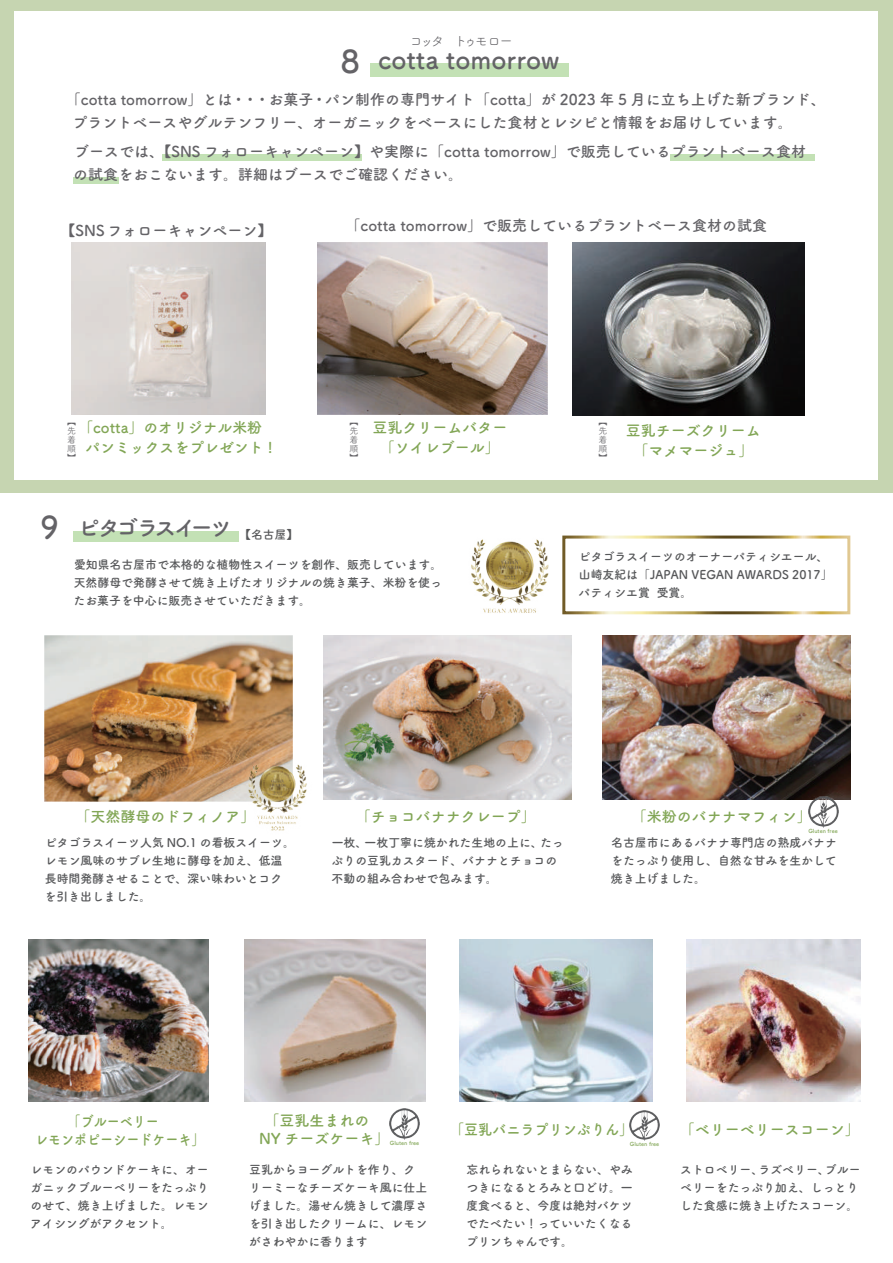
<style>
.page{position:relative;width:893px;height:1263px;background:#fff}
.page>*{position:absolute;margin:0;border:0;box-sizing:border-box;transform-origin:0 0}
.t1{font:700 31.5px "Tsuku A Rd Gothic";color:#646367}
.t2{font:700 25.5px "Tsuku A Rd Gothic";color:#646367}
.t3{font:700 22.5px "Tsuku A Rd Gothic";letter-spacing:-.14em;color:#646367}
.t4{font:700 15px/22.5px "Tsuku A Rd Gothic";color:#646367}
.t5{font:700 15px/19.5px "Tsuku A Rd Gothic";color:#82a656}
.t6{font:700 15px/18px "Tsuku A Rd Gothic";color:#82a656;scale:.87 1}
.t7{font:700 15px "Tsuku A Rd Gothic";color:#82a656;scale:.94 1}
.t8{font:13.5px "Tsuku A Rd Gothic";letter-spacing:-.175em;color:#646367}
.t9{font:700 12px/18px "Tsuku A Rd Gothic";color:#57585a}
.t10{font:9px/9px "Tsuku A Rd Gothic";color:#646367;text-align:justify}
.t11{font:700 5.55px "Tsuku A Rd Gothic";color:#82a656}
.s1{font-size:31.5px}
</style>
<div class="page">
<div style="left:73px;top:531px;width:165px;height:11px;background:#c3e1b5"></div>
<div style="left:562px;top:536px;width:288px;height:78px;border:3px solid #fff"></div>
<div style="left:370px;top:63px;width:198px;height:13px;background:#c3e1b5"></div>
<div style="left:0;top:0;width:893px;height:11px;background:#c6d5b1"></div>
<div style="left:0;top:480px;width:893px;height:12px;background:#c6d5b1"></div>
<div style="left:0;top:0;width:13px;height:486px;background:#c6d5b1"></div>
<div style="left:879px;top:0;width:14px;height:488px;background:#c6d5b1"></div>
<div style="left:162px;top:154px;width:199px;height:6px;background:#c3e1b5"></div>
<div style="left:670px;top:154px;width:144px;height:6px;background:#c3e1b5"></div>
<div style="left:73px;top:177px;width:45px;height:6px;background:#c3e1b5"></div>
<img style="left:28px;top:939px;width:180px;height:162px">
<img style="left:245px;top:939px;width:180px;height:162px">
<img style="left:459px;top:939px;width:194px;height:162px">
<img style="left:687px;top:939px;width:174px;height:162px">
<img style="left:318px;top:242px;width:229px;height:173px">
<img style="left:573px;top:242px;width:231px;height:174px">
<img style="left:71px;top:242px;width:194px;height:173px">
<img style="left:471px;top:539px;width:78px;height:74px">
<img style="left:45px;top:636px;width:248px;height:166px">
<img style="left:324px;top:636px;width:247px;height:163px">
<img style="left:603px;top:636px;width:247px;height:163px">
<img style="left:243px;top:759px;width:64px;height:72px">
<img style="left:808px;top:796px;width:30px;height:31px">
<img style="left:390px;top:1109px;width:30px;height:30px">
<img style="left:630px;top:1110px;width:30px;height:31px">
<h1 class="t1" style="left:341px;top:36px;width:20px">8</h1>
<p class="t8" style="left:409px;top:31px;width:105px">コッタ　トゥモロー</p>
<h2 class="t2" style="left:378px;top:39px;width:183px">cotta tomorrow</h2>
<p class="t4" style="left:73px;top:87px;width:755px;text-indent:-7px">「cotta tomorrow」とは・・・お菓子・パン制作の専門サイト「cotta」が 2023 年 5 月に立ち上げた新ブランド、プラントベースやグルテンフリー、オーガニックをベースにした食材とレシピと情報をお届けしています。</p>
<p class="t4" style="left:73px;top:139px;width:734px">ブースでは、【SNS フォローキャンペーン】や実際に「cotta tomorrow」で販売しているプラントベース食材の試食をおこないます。詳細はブースでご確認ください。</p>
<p class="t4" style="left:61px;top:218px;width:214px">【SNS フォローキャンペーン】</p>
<p class="t4" style="left:345px;top:213px;width:423px">「cotta tomorrow」で販売しているプラントベース食材の試食</p>
<p class="t5" style="left:85px;top:417px;width:189px;text-indent:-7px">「cotta」のオリジナル米粉パンミックスをプレゼント !</p>
<p class="t5" style="left:372px;top:417px;width:136px;text-align:center">豆乳クリームバター「ソイレブール」</p>
<p class="t5" style="left:626px;top:420px;width:136px;text-align:center">豆乳チーズクリーム「マメマージュ」</p>
<p class="t10" style="left:67px;top:417px;width:10px">【先着順】</p>
<p class="t10" style="left:349px;top:417px;width:10px">【先着順】</p>
<p class="t10" style="left:598px;top:417px;width:10px">【先着順】</p>
<h3 class="t3" style="left:41px;top:510px;width:193px"><span class="s1">9</span> ピタゴラスイーツ</h3>
<p class="t9" style="left:239px;top:525px;width:61px">【名古屋】</p>
<p class="t9" style="left:74px;top:555px;width:370px;text-align:justify">愛知県名古屋市で本格的な植物性スイーツを創作、販売しています。天然酵母で発酵させて焼き上げたオリジナルの焼き菓子、米粉を使ったお菓子を中心に販売させていただきます。</p>
<p class="t9" style="left:579px;top:547px;width:256px">ピタゴラスイーツのオーナーパティシエール、山崎友紀は「JAPAN VEGAN AWARDS 2017」パティシエ賞 受賞。</p>
<p class="t5" style="left:75px;top:806px;width:181px">「天然酵母のドフィノア」</p>
<p class="t9" style="left:45px;top:832px;width:252px">ピタゴラスイーツ人気 NO.1 の看板スイーツ。レモン風味のサブレ生地に酵母を加え、低温長時間発酵させることで、深い味わいとコクを引き出しました。</p>
<p class="t5" style="left:356px;top:806px;width:182px">「チョコバナナクレープ」</p>
<p class="t9" style="left:331px;top:832px;width:234px">一枚、一枚丁寧に焼かれた生地の上に、たっぷりの豆乳カスタード、バナナとチョコの不動の組み合わせで包みます。</p>
<p class="t5" style="left:632px;top:806px;width:181px">「米粉のバナナマフィン」</p>
<p class="t9" style="left:611px;top:832px;width:228px;text-align:justify">名古屋市にあるバナナ専門店の熟成バナナをたっぷり使用し、自然な甘みを生かして焼き上げました。</p>
<p class="t11" style="left:808px;top:826px;width:31px">Gluten free</p>
<p class="t6" style="left:35px;top:1111px;width:196px;text-indent:33px">「ブルーベリー<br>レモンポピーシードケーキ」</p>
<p class="t9" style="left:30px;top:1159px;width:180px;text-align:justify">レモンのパウンドケーキに、オーガニックブルーベリーをたっぷりのせて、焼き上げました。レモンアイシングがアクセント。</p>
<p class="t5" style="left:259px;top:1110px;width:132px;line-height:18px;text-indent:5px">「豆乳生まれの<br>NY チーズケーキ」</p>
<p class="t9" style="left:249px;top:1159px;width:180px">豆乳からヨーグルトを作り、クリーミーなチーズケーキ風に仕上げました。湯せん焼きして濃厚さを引き出したクリームに、レモンがさわやかに香ります</p>
<p class="t7" style="left:450px;top:1117px;width:197px">「豆乳バニラプリンぷりん」</p>
<p class="t9" style="left:466px;top:1159px;width:168px;text-align:justify">忘れられないとまらない、やみつきになるとろみと口どけ。一度食べると、今度は絶対バケツでたべたい！っていいたくなるプリンちゃんです。</p>
<p class="t11" style="left:390px;top:1138px;width:31px">Gluten free</p>
<p class="t11" style="left:630px;top:1140px;width:31px">Gluten free</p>
<p class="t5" style="left:680px;top:1118px;width:181px">「ベリーベリースコーン」</p>
<p class="t9" style="left:680px;top:1159px;width:182px">ストロベリー、ラズベリー、ブルーベリーをたっぷり加え、しっとりした食感に焼き上げたスコーン。</p>
</div>
